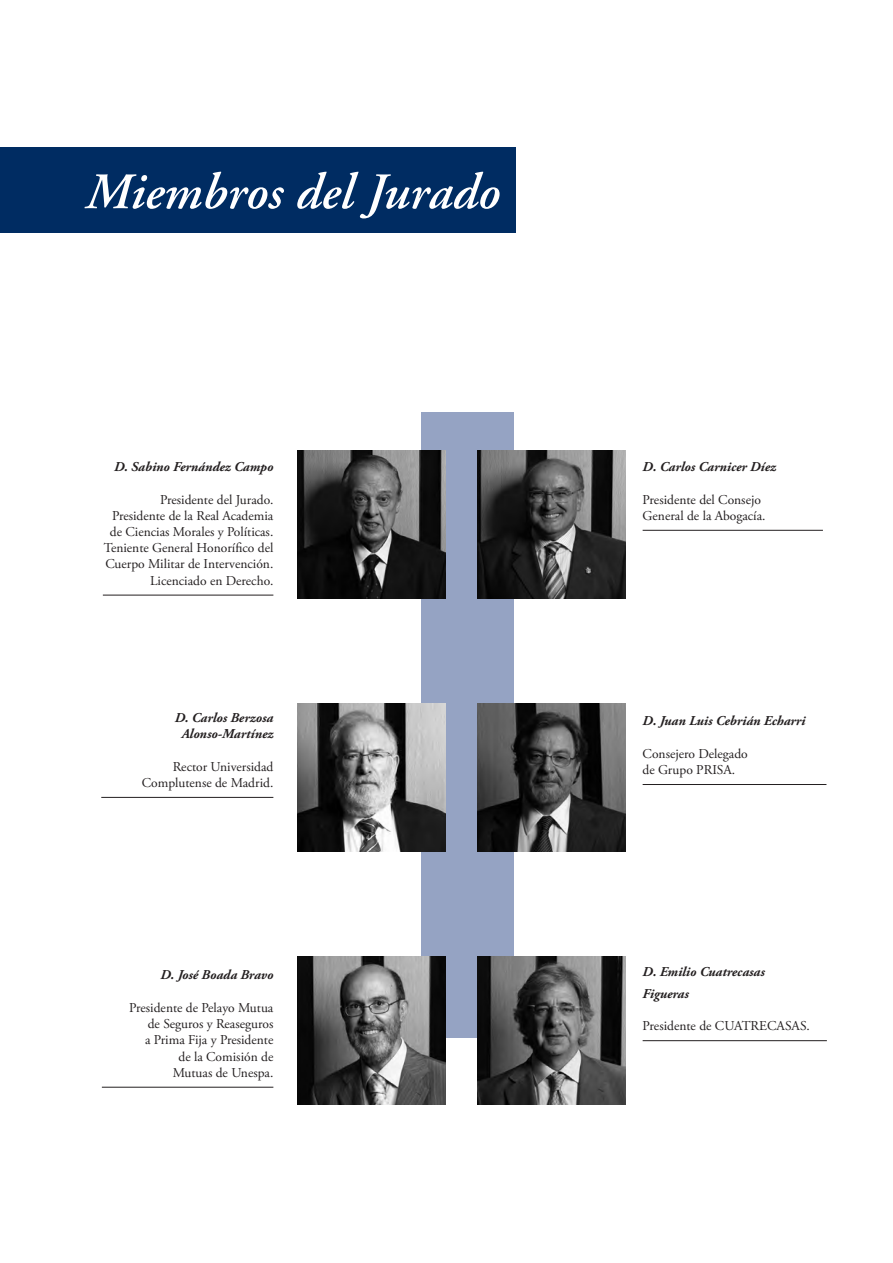
<style>
.page{position:relative;width:893px;height:1263px;background:#fff}
.page>*{position:absolute;margin:0;border:0;box-sizing:border-box;transform-origin:0 0}
.t1{font:italic 600 51px "Adobe Garamond";color:#fff}
.t2{font:13.5px/16.2px "Adobe Garamond Pro";color:#231f20;text-align:right}
.heading_2{font:italic 700 13.5px/21.6px "Adobe Garamond Pro";color:#231f20}
</style>
<div class="page">
<div style="left:422px;top:412px;width:92px;height:625px;background:#95a3c3"></div>
<div style="left:0;top:147px;width:516px;height:85px;background:#002c62"></div>
<img style="left:298px;top:451px;width:147px;height:148px">
<img style="left:477px;top:451px;width:148px;height:148px">
<img style="left:298px;top:704px;width:147px;height:148px">
<img style="left:477px;top:704px;width:148px;height:148px">
<img style="left:298px;top:957px;width:147px;height:148px">
<img style="left:477px;top:957px;width:148px;height:148px">
<hr style="left:103px;top:595px;width:170px;height:1px;background:#231f20">
<hr style="left:643px;top:530px;width:180px;height:1px;background:#231f20">
<hr style="left:101px;top:797px;width:172px;height:1px;background:#231f20">
<hr style="left:643px;top:784px;width:183px;height:1px;background:#231f20">
<hr style="left:102px;top:1087px;width:171px;height:1px;background:#231f20">
<hr style="left:643px;top:1040px;width:184px;height:1px;background:#231f20">
<p class="t1" style="left:86px;top:164px;width:416px">Miembros del Jurado</p>
<p class="heading_2" style="left:114px;top:456px;width:161px">D. Sabino Fernández Campo</p>
<p class="t2" style="left:160px;top:492px;width:115px">Presidente del Jurado.</p>
<p class="t2" style="left:104px;top:508px;width:171px">Presidente de la Real Academia de Ciencias Morales y Políticas.<br>Teniente General Honorífico del<br>Cuerpo Militar de Intervención.</p>
<p class="t2" style="left:150px;top:573px;width:125px">Licenciado en Derecho.</p>
<p class="heading_2" style="left:175px;top:707px;width:100px">D. Carlos Berzosa</p>
<p class="heading_2" style="left:182px;top:723px;width:93px">Alonso-Martínez</p>
<p class="t2" style="left:142px;top:759px;width:133px">Rector Universidad<br>Complutense de Madrid.</p>
<p class="heading_2" style="left:161px;top:965px;width:114px">D. José Boada Bravo</p>
<p class="t2" style="left:129px;top:1000px;width:146px">Presidente de Pelayo Mutua de Seguros y Reaseguros<br>a Prima Fija y Presidente<br>de la Comisión de<br>Mutuas de Unespa.</p>
<p class="heading_2" style="left:643px;top:456px;width:135px">D. Carlos Carnicer Díez</p>
<p class="t2" style="left:643px;top:492px;width:124px;text-align:left">Presidente del Consejo<br>General de la Abogacía.</p>
<p class="heading_2" style="left:643px;top:711px;width:164px">D. Juan Luis Cebrián Echarri</p>
<p class="t2" style="left:643px;top:746px;width:107px;text-align:left">Consejero Delegado de Grupo PRISA.</p>
<p class="heading_2" style="left:643px;top:961px;width:124px">D. Emilio Cuatrecasas<br>Figueras</p>
<p class="t2" style="left:643px;top:1018px;width:169px">Presidente de CUATRECASAS.</p>
</div>
